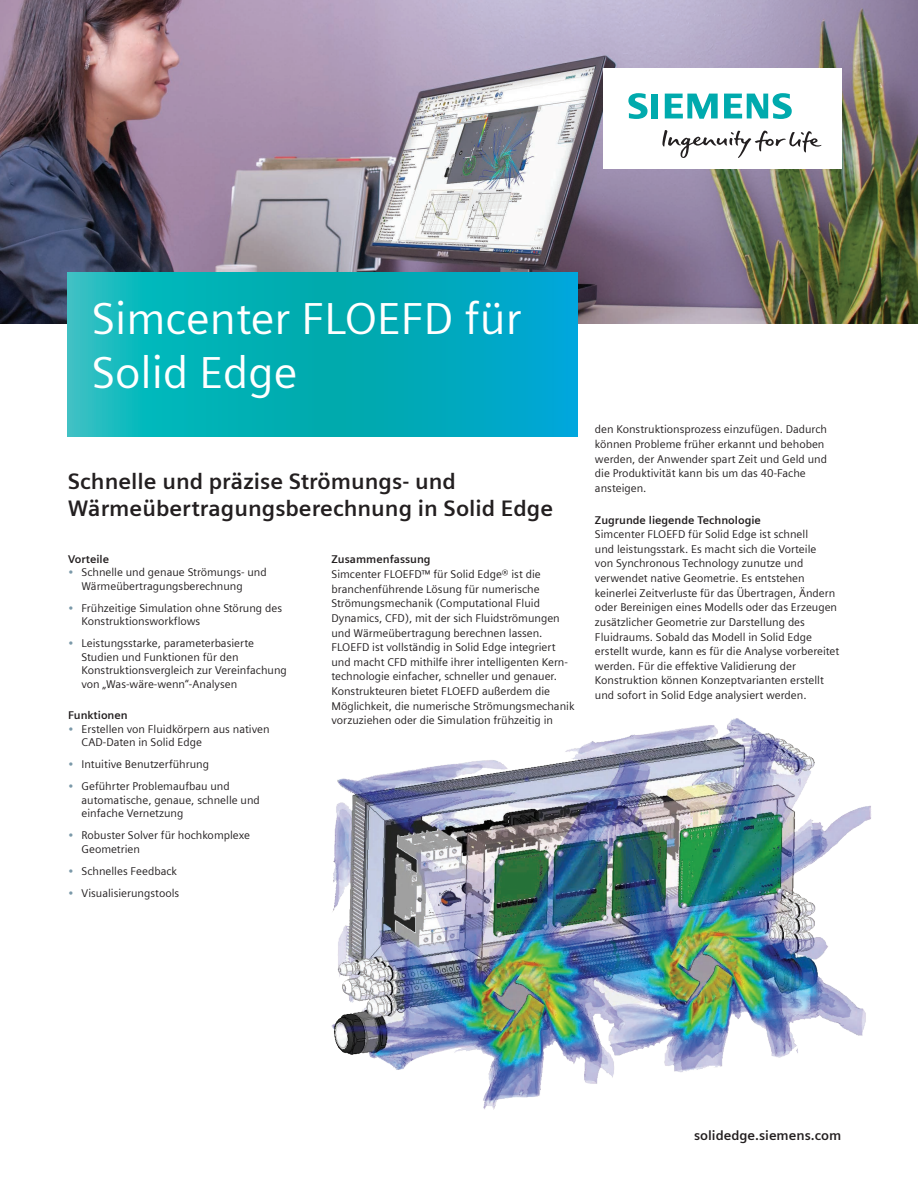
<style>
.page{position:relative;width:918px;height:1188px;background:#fff}
.page>*{position:absolute;margin:0;border:0;box-sizing:border-box;transform-origin:0 0}
.Head_Snow__30pt_120{font:45px/54px "Siemens Sans Global";color:#fff}
.Subhead_Blk__15pt_12{font:700 22.5px/27px "Siemens Sans Global";color:#231f20}
.URL__9pt_130{font:700 13.5px "Siemens Sans Global";color:#231f20}
.Body_text_Blk__9pt_4{font:11.25px/14.7px "Siemens Sans Global";color:#231f20}
.Body_text_HEAD_Blk{font:700 11.25px "Siemens Sans Global";color:#231f20}
.s1{color:#7b99a9}
</style>
<div class="page">
<img style="left:331px;top:718px;width:540px;height:392px">
<img style="left:0;top:0;width:918px;height:323px">
<div style="left:603px;top:68px;width:238px;height:101px;background:#fff"></div>
<svg style="left:662px;top:130px;width:159px;height:28px"></svg>
<svg style="left:628px;top:93px;width:30px;height:26px"></svg>
<svg style="left:665px;top:94px;width:53px;height:25px"></svg>
<svg style="left:724px;top:93px;width:68px;height:26px"></svg>
<svg style="left:68px;top:272px;width:510px;height:164px"></svg>
<p class="Head_Snow__30pt_120" style="left:92px;top:292px;width:431px">Simcenter FLOEFD für<br>Solid Edge</p>
<p class="Subhead_Blk__15pt_12" style="left:68px;top:468px;width:487px">Schnelle und präzise Strömungs- und<br>Wärmeübertragungsberechnung in Solid Edge</p>
<p class="Body_text_HEAD_Blk" style="left:68px;top:552px;width:43px">Vorteile</p>
<p class="Body_text_Blk__9pt_4" style="left:82px;top:566px;width:187px;line-height:13.5px;text-indent:-14px"><span class="s1">•</span> Schnelle und genaue Strömungs- und<br>Wärmeübertragungsberechnung</p>
<p class="Body_text_Blk__9pt_4" style="left:82px;top:601px;width:202px;line-height:13.5px;text-indent:-14px"><span class="s1">•</span> Frühzeitige Simulation ohne Störung des<br>Konstruktionsworkflows</p>
<p class="Body_text_Blk__9pt_4" style="left:82px;top:637px;width:207px;line-height:13.5px;text-indent:-14px"><span class="s1">•</span> Leistungsstarke, parameterbasierte Studien und Funktionen für den Konstruktionsvergleich zur Vereinfachung von „Was-wäre-wenn“-Analysen</p>
<p class="Body_text_HEAD_Blk" style="left:68px;top:709px;width:61px">Funktionen</p>
<p class="Body_text_Blk__9pt_4" style="left:82px;top:722px;width:190px;line-height:13.5px;text-indent:-14px"><span class="s1">•</span> Erstellen von Fluidkörpern aus nativen<br>CAD-Daten in Solid Edge</p>
<p class="Body_text_Blk__9pt_4" style="left:68px;top:757px;width:143px"><span class="s1">•</span> Intuitive Benutzerführung</p>
<p class="Body_text_Blk__9pt_4" style="left:82px;top:780px;width:180px;line-height:13.5px;text-indent:-14px"><span class="s1">•</span> Geführter Problemaufbau und automatische, genaue, schnelle und einfache Vernetzung</p>
<p class="Body_text_Blk__9pt_4" style="left:82px;top:829px;width:170px;line-height:13.5px;text-indent:-14px"><span class="s1">•</span> Robuster Solver für hochkomplexe<br>Geometrien</p>
<p class="Body_text_Blk__9pt_4" style="left:68px;top:864px;width:111px"><span class="s1">•</span> Schnelles Feedback</p>
<p class="Body_text_Blk__9pt_4" style="left:68px;top:886px;width:113px"><span class="s1">•</span> Visualisierungstools</p>
<p class="Body_text_HEAD_Blk" style="left:332px;top:553px;width:101px">Zusammenfassung</p>
<p class="Body_text_Blk__9pt_4" style="left:332px;top:567px;width:245px">Simcenter FLOEFD™ für Solid Edge® ist die branchenführende Lösung für numerische Strömungsmechanik (Computational Fluid Dynamics, CFD), mit der sich Fluidströmungen und Wärmeübertragung berechnen lassen.<br>FLOEFD ist vollständig in Solid Edge integriert und macht CFD mithilfe ihrer intelligenten Kern&shy;technologie einfacher, schneller und genauer.<br>Konstrukteuren bietet FLOEFD außerdem die Möglichkeit, die numerische Strömungsmechanik vorzuziehen oder die Simulation frühzeitig in</p>
<p class="Body_text_Blk__9pt_4" style="left:595px;top:422px;width:234px">den Konstruktionsprozess einzufügen. Dadurch können Probleme früher erkannt und behoben werden, der Anwender spart Zeit und Geld und die Produktivität kann bis um das 40-Fache ansteigen.</p>
<p class="Body_text_HEAD_Blk" style="left:595px;top:513px;width:168px">Zugrunde liegende Technologie</p>
<p class="Body_text_Blk__9pt_4" style="left:595px;top:527px;width:246px">Simcenter FLOEFD für Solid Edge ist schnell<br>und leistungsstark. Es macht sich die Vorteile<br>von Synchronous Technology zunutze und verwendet native Geometrie. Es entstehen keinerlei Zeitverluste für das Übertragen, Ändern oder Bereinigen eines Modells oder das Erzeugen zusätzlicher Geometrie zur Darstellung des Fluidraums. Sobald das Modell in Solid Edge erstellt wurde, kann es für die Analyse vorbereitet werden. Für die effektive Validierung der Konstruktion können Konzeptvarianten erstellt und sofort in Solid Edge analysiert werden.</p>
<p class="URL__9pt_130" style="left:694px;top:1127px;width:149px">solidedge.siemens.com</p>
</div>
